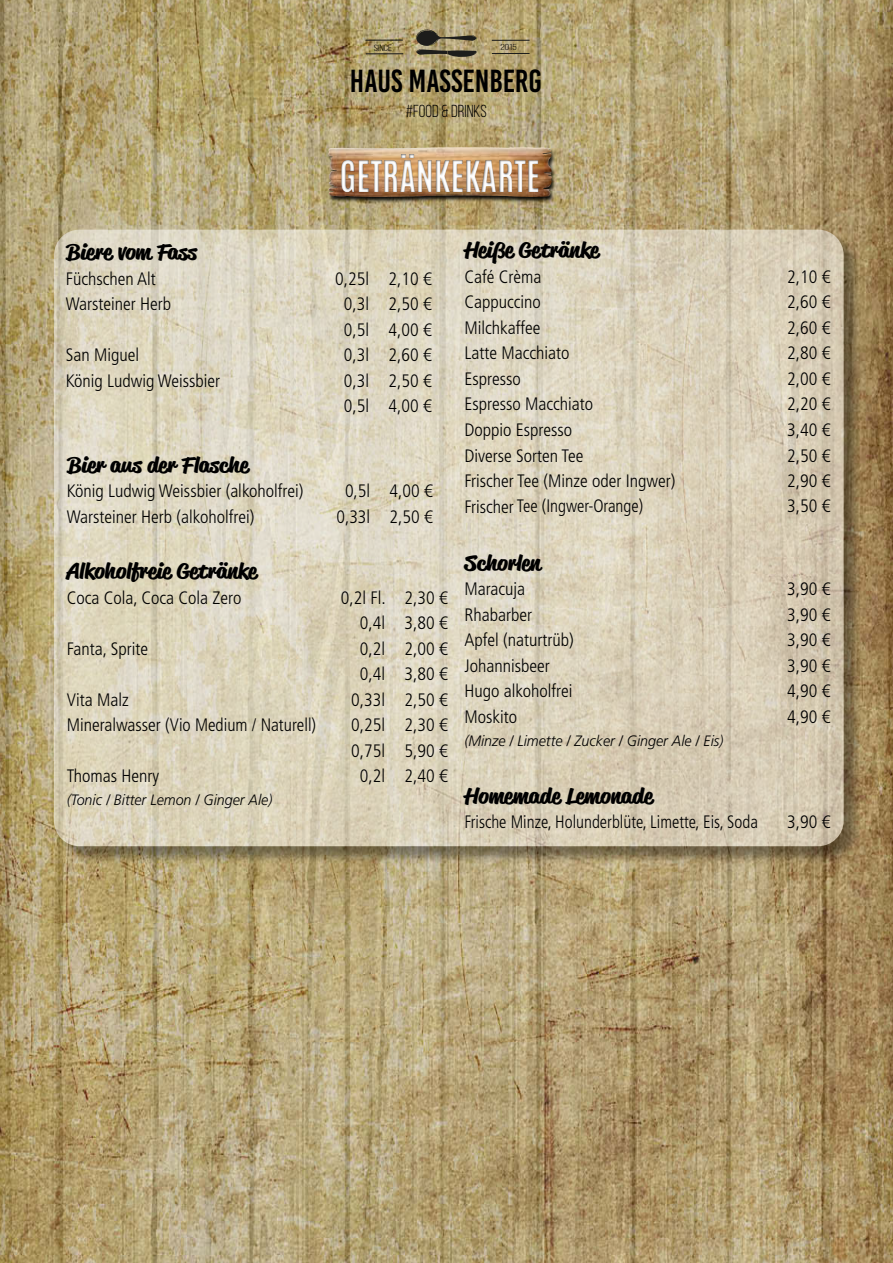
<style>
.page{position:relative;width:893px;height:1263px;background:#fff}
.page>*{position:absolute;margin:0;border:0;box-sizing:border-box;transform-origin:0 0}
.t1{font:700 36.3px "Antonio";color:#fff;scale:.95 1}
.t2{font:31.95px "Base One";color:#000}
.t3{font:700 21px "Reklame Script";color:#000}
.t4{font:300 condensed 18px "Frutiger LT Std";color:#000}
.t5{font:300 condensed 18px "Frutiger LT Std";color:#000;scale:.95 1}
.t6{font:17.4px "Bebas Neue";color:#000}
.t7{font:italic 300 15px "Frutiger LT Std";color:#000;scale:.95 1}
.t8{font:9px "Bebas Neue";color:#000;scale:1.27 1}
.t9{font:8.7px "Bebas Neue";color:#000;scale:1.33 1}
</style>
<div class="page">
<img style="left:0;top:0;width:893px;height:1263px">
<svg style="left:416px;top:30px;width:61px;height:28px;background:#796f54"></svg>
<hr style="left:366px;top:40px;width:37px;height:1px;background:#1d1d1b">
<hr style="left:366px;top:54px;width:37px;height:1px;background:#1d1d1b">
<hr style="left:492px;top:40px;width:37px;height:1px;background:#1d1d1b">
<hr style="left:492px;top:53px;width:37px;height:1px;background:#1d1d1b">
<div style="left:56px;top:232px;width:806px;height:633px;background:#000;opacity:.75"></div>
<svg style="left:54px;top:230px;width:790px;height:616px;background:#dbd2bc"></svg>
<div style="left:326px;top:145px;width:227px;height:54px;background:#000;opacity:.24"></div>
<img style="left:336px;top:149px;width:255px;height:56px">
<p class="t8" style="left:374px;top:43px;width:16px">SINCE</p>
<p class="t9" style="left:500px;top:42px;width:14px">2015</p>
<h2 class="t2" style="left:350px;top:64px;width:193px">HAUS MASSENBERG</h2>
<p class="t6" style="left:406px;top:102px;width:83px">#FOOD &amp; DRINKS</p>
<h1 class="t1" style="left:340px;top:149px;width:212px">GETRÄNKEKARTE</h1>
<p class="t3" style="left:66px;top:237px;width:134px">Biere vom Fass</p>
<p class="t4" style="left:66px;top:268px;width:92px">Füchschen Alt</p>
<p class="t4" style="left:335px;top:268px;width:35px">0,25l</p>
<p class="t4" style="left:389px;top:268px;width:45px">2,10 €</p>
<p class="t4" style="left:66px;top:294px;width:107px">Warsteiner Herb</p>
<p class="t4" style="left:344px;top:294px;width:27px">0,3l</p>
<p class="t4" style="left:389px;top:294px;width:45px">2,50 €</p>
<p class="t4" style="left:344px;top:319px;width:27px">0,5l</p>
<p class="t4" style="left:389px;top:319px;width:45px">4,00 €</p>
<p class="t4" style="left:66px;top:345px;width:75px">San Miguel</p>
<p class="t4" style="left:344px;top:345px;width:27px">0,3l</p>
<p class="t4" style="left:389px;top:345px;width:45px">2,60 €</p>
<p class="t4" style="left:66px;top:370px;width:156px">König Ludwig Weissbier</p>
<p class="t4" style="left:344px;top:370px;width:27px">0,3l</p>
<p class="t4" style="left:389px;top:370px;width:45px">2,50 €</p>
<p class="t4" style="left:344px;top:396px;width:27px">0,5l</p>
<p class="t4" style="left:389px;top:396px;width:45px">4,00 €</p>
<p class="t3" style="left:67px;top:450px;width:183px">Bier aus der Flasche</p>
<p class="t4" style="left:67px;top:481px;width:238px">König Ludwig Weissbier (alkoholfrei)</p>
<p class="t4" style="left:345px;top:481px;width:27px">0,5l</p>
<p class="t4" style="left:390px;top:481px;width:45px">4,00 €</p>
<p class="t4" style="left:67px;top:506px;width:189px">Warsteiner Herb (alkoholfrei)</p>
<p class="t4" style="left:336px;top:506px;width:35px">0,33l</p>
<p class="t4" style="left:390px;top:506px;width:45px">2,50 €</p>
<p class="t3" style="left:67px;top:556px;width:191px">Alkoholfreie Getränke</p>
<p class="t4" style="left:67px;top:587px;width:176px">Coca Cola, Coca Cola Zero</p>
<p class="t4" style="left:341px;top:587px;width:46px">0,2l Fl.</p>
<p class="t4" style="left:405px;top:587px;width:45px">2,30 €</p>
<p class="t4" style="left:360px;top:613px;width:27px">0,4l</p>
<p class="t4" style="left:405px;top:613px;width:45px">3,80 €</p>
<p class="t4" style="left:67px;top:638px;width:83px">Fanta, Sprite</p>
<p class="t4" style="left:360px;top:638px;width:27px">0,2l</p>
<p class="t4" style="left:405px;top:638px;width:45px">2,00 €</p>
<p class="t4" style="left:360px;top:664px;width:27px">0,4l</p>
<p class="t4" style="left:405px;top:664px;width:45px">3,80 €</p>
<p class="t4" style="left:67px;top:689px;width:63px">Vita Malz</p>
<p class="t4" style="left:351px;top:689px;width:35px">0,33l</p>
<p class="t4" style="left:405px;top:689px;width:45px">2,50 €</p>
<p class="t4" style="left:67px;top:715px;width:251px">Mineralwasser (Vio Medium / Naturell)</p>
<p class="t4" style="left:351px;top:715px;width:35px">0,25l</p>
<p class="t4" style="left:405px;top:715px;width:45px">2,30 €</p>
<p class="t4" style="left:351px;top:740px;width:35px">0,75l</p>
<p class="t4" style="left:405px;top:740px;width:45px">5,90 €</p>
<p class="t4" style="left:67px;top:766px;width:94px">Thomas Henry</p>
<p class="t4" style="left:360px;top:766px;width:27px">0,2l</p>
<p class="t4" style="left:405px;top:766px;width:45px">2,40 €</p>
<p class="t7" style="left:67px;top:791px;width:218px">(Tonic / Bitter Lemon / Ginger Ale)</p>
<p class="t3" style="left:464px;top:235px;width:136px">Heiße Getränke</p>
<p class="t4" style="left:464px;top:266px;width:78px">Café Crèma</p>
<p class="t4" style="left:787px;top:266px;width:45px">2,10 €</p>
<p class="t4" style="left:464px;top:292px;width:78px">Cappuccino</p>
<p class="t4" style="left:787px;top:292px;width:45px">2,60 €</p>
<p class="t4" style="left:464px;top:317px;width:77px">Milchkaffee</p>
<p class="t4" style="left:787px;top:317px;width:45px">2,60 €</p>
<p class="t4" style="left:464px;top:343px;width:106px">Latte Macchiato</p>
<p class="t4" style="left:787px;top:343px;width:45px">2,80 €</p>
<p class="t4" style="left:464px;top:368px;width:58px">Espresso</p>
<p class="t4" style="left:787px;top:368px;width:45px">2,00 €</p>
<p class="t4" style="left:464px;top:394px;width:130px">Espresso Macchiato</p>
<p class="t4" style="left:787px;top:394px;width:45px">2,20 €</p>
<p class="t4" style="left:464px;top:420px;width:109px">Doppio Espresso</p>
<p class="t4" style="left:787px;top:420px;width:45px">3,40 €</p>
<p class="t4" style="left:464px;top:445px;width:121px">Diverse Sorten Tee</p>
<p class="t4" style="left:787px;top:445px;width:45px">2,50 €</p>
<p class="t4" style="left:464px;top:471px;width:212px">Frischer Tee (Minze oder Ingwer)</p>
<p class="t4" style="left:787px;top:471px;width:45px">2,90 €</p>
<p class="t4" style="left:464px;top:496px;width:180px">Frischer Tee (Ingwer-Orange)</p>
<p class="t4" style="left:787px;top:496px;width:45px">3,50 €</p>
<p class="t3" style="left:464px;top:548px;width:78px">Schorlen</p>
<p class="t4" style="left:464px;top:579px;width:62px">Maracuja</p>
<p class="t4" style="left:787px;top:579px;width:45px">3,90 €</p>
<p class="t4" style="left:464px;top:604px;width:69px">Rhabarber</p>
<p class="t4" style="left:787px;top:604px;width:45px">3,90 €</p>
<p class="t4" style="left:464px;top:630px;width:111px">Apfel (naturtrüb)</p>
<p class="t4" style="left:787px;top:630px;width:45px">3,90 €</p>
<p class="t4" style="left:464px;top:655px;width:87px">Johannisbeer</p>
<p class="t4" style="left:787px;top:655px;width:45px">3,90 €</p>
<p class="t4" style="left:464px;top:681px;width:109px">Hugo alkoholfrei</p>
<p class="t4" style="left:787px;top:681px;width:45px">4,90 €</p>
<p class="t4" style="left:464px;top:706px;width:54px">Moskito</p>
<p class="t4" style="left:787px;top:706px;width:45px">4,90 €</p>
<p class="t7" style="left:464px;top:732px;width:274px">(Minze / Limette / Zucker / Ginger Ale / Eis)</p>
<p class="t3" style="left:464px;top:781px;width:190px">Homemade Lemonade</p>
<p class="t5" style="left:464px;top:812px;width:310px">Frische Minze, Holunderblüte, Limette, Eis, Soda</p>
<p class="t4" style="left:787px;top:812px;width:45px">3,90 €</p>
</div>
